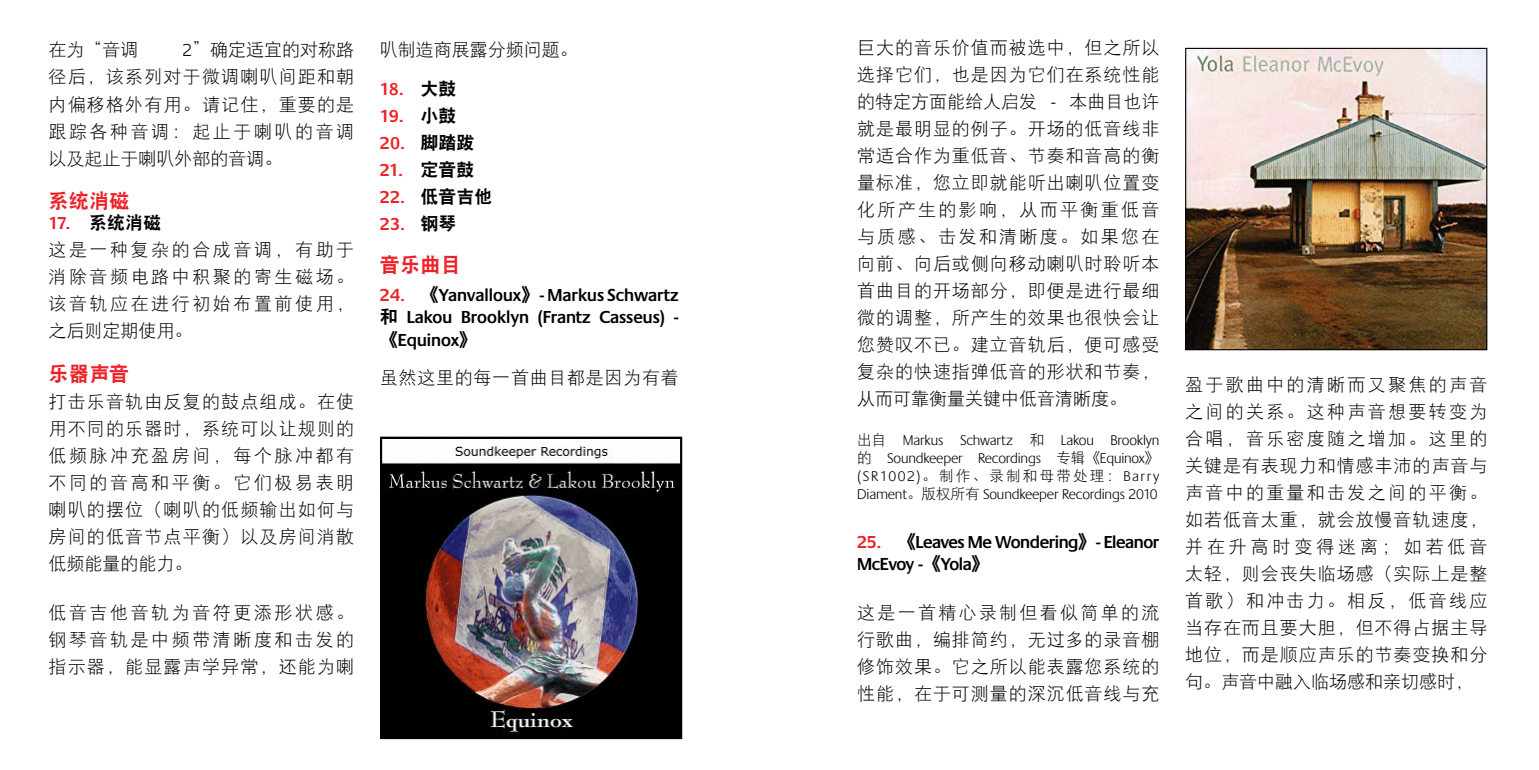
<style>
.page{position:relative;width:1539px;height:770px;background:#fff}
.page>*{position:absolute;margin:0;border:0;box-sizing:border-box;transform-origin:0 0}
.t1{font:20.25px "DFP Hei W9";color:#ed2127}
.t2{font:18px/27px "DFP Hei W3";letter-spacing:.055em;color:#000;text-align:justify}
.t3{font:600 18px/22.5px "Praxis";letter-spacing:-.01em;color:#000;text-align:justify}
.t4{font:600 18px "Praxis";letter-spacing:-.05em;color:#ed2127}
.t5{font:18px "DFP Hei W9";color:#000}
.t6{font:18px "DFP Hei W3";color:#000}
.t7{font:300 14.62px/18px "Praxis";letter-spacing:-.01em;color:#000;text-align:justify}
.s1{font-family:"Praxis";font-weight:300}
.s2{font-family:"Praxis";font-weight:600;color:#ed2127}
.s3{font-family:"DFP Hei W9";font-weight:400;color:#000}
.s4{color:#ed2127}
.s5{font-family:"DFP Hei W9";font-weight:400}
.s6{font-family:"DFP Hei W3";font-weight:400}
</style>
<div class="page">
<img style="left:383px;top:443px;width:296px;height:293px">
<div style="left:380px;top:436px;width:302px;height:303px;border:2px solid #000"></div>
<img style="left:1187px;top:50px;width:298px;height:298px">
<div style="left:1185px;top:48px;width:302px;height:302px;border:1px solid #000"></div>
<p class="t2" style="left:49px;top:36px;width:307px;text-indent:134px"><span class="s1">2</span>”确定适宜的对称路径后，该系列对于微调喇叭间距和朝内偏移格外有用。请记住，重要的是跟踪各种音调：起止于喇叭的音调以及起止于喇叭外部的音调。</p>
<p class="t1" style="left:49px;top:189px;width:82px">系统消磁</p>
<p class="t5" style="left:49px;top:213px;width:114px"><span class="s2">17.</span> 系统消磁</p>
<p class="t2" style="left:49px;top:236px;width:307px">这是一种复杂的合成音调，有助于消除音频电路中积聚的寄生磁场。该音轨应在进行初始布置前使用，之后则定期使用。</p>
<p class="t1" style="left:49px;top:362px;width:82px">乐器声音</p>
<p class="t2" style="left:49px;top:387px;width:307px">打击乐音轨由反复的鼓点组成。在使</p>
<p class="t2" style="left:49px;top:36px;width:91px">在为“音调</p>
<p class="t2" style="left:49px;top:415px;width:307px">用不同的乐器时，系统可以让规则的低频脉冲充盈房间，每个脉冲都有不同的音高和平衡。它们极易表明喇叭的摆位（喇叭的低频输出如何与房间的低音节点平衡）以及房间消散低频能量的能力。</p>
<p class="t2" style="left:49px;top:598px;width:307px">低音吉他音轨为音符更添形状感。钢琴音轨是中频带清晰度和击发的指示器，能显露声学异常，还能为喇</p>
<p class="t6" style="left:380px;top:40px;width:199px">叭制造商展露分频问题。</p>
<p class="t4" style="left:380px;top:79px;width:78px">18. <span class="s3">大鼓</span></p>
<p class="t4" style="left:380px;top:106px;width:78px">19. <span class="s3">小鼓</span></p>
<p class="t4" style="left:380px;top:133px;width:96px">20. <span class="s3">脚踏跋</span></p>
<p class="t4" style="left:380px;top:160px;width:96px">21. <span class="s3">定音鼓</span></p>
<p class="t5" style="left:380px;top:186px;width:114px"><span class="s2">22.</span> 低音吉他</p>
<p class="t4" style="left:380px;top:214px;width:78px">23. <span class="s3">钢琴</span></p>
<p class="t1" style="left:380px;top:253px;width:82px">音乐曲目</p>
<p class="t3" style="left:380px;top:284px;width:300px"><span class="s4">24.</span> <span class="s5">《</span>Yanvalloux<span class="s5">》</span>- Markus Schwartz<span class="s5">和</span> Lakou Brooklyn (Frantz Casseus) -<span class="s5">《</span>Equinox<span class="s5">》</span></p>
<p class="t2" style="left:380px;top:364px;width:300px">虽然这里的每一首曲目都是因为有着</p>
<p class="t2" style="left:857px;top:34px;width:304px">巨大的音乐价值而被选中，但之所以选择它们，也是因为它们在系统性能的特定方面能给人启发 <span class="s1">-</span> 本曲目也许就是最明显的例子。开场的低音线非常适合作为重低音、节奏和音高的衡量标准，您立即就能听出喇叭位置变化所产生的影响，从而平衡重低音与质感、击发和清晰度。如果您在向前、向后或侧向移动喇叭时聆听本首曲目的开场部分，即便是进行最细微的调整，所产生的效果也很快会让您赞叹不已。建立音轨后，便可感受复杂的快速指弹低音的形状和节奏，从而可靠衡量关键中低音清晰度。</p>
<p class="t7" style="left:857px;top:431px;width:304px"><span class="s6">出自</span> Markus Schwartz <span class="s6">和</span> Lakou Brooklyn<span class="s6">的</span> Soundkeeper Recordings <span class="s6">专辑《</span>Equinox<span class="s6">》</span>(SR1002)<span class="s6">。制作、录制和母带处理：</span>Barry Diament<span class="s6">。版权所有</span> Soundkeeper Recordings 2010</p>
<p class="t3" style="left:857px;top:530px;width:304px"><span class="s4">25.</span> <span class="s5">《</span>Leaves Me Wondering<span class="s5">》</span>- Eleanor<br>McEvoy -<span class="s5">《</span>Yola<span class="s5">》</span></p>
<p class="t2" style="left:857px;top:598px;width:304px">这是一首精心录制但看似简单的流行歌曲，编排简约，无过多的录音棚修饰效果。它之所以能表露您系统的性能，在于可测量的深沉低音线与充</p>
<p class="t2" style="left:1185px;top:370px;width:304px">盈于歌曲中的清晰而又聚焦的声音之间的关系。这种声音想要转变为合唱，音乐密度随之增加。这里的关键是有表现力和情感丰沛的声音与声音中的重量和击发之间的平衡。如若低音太重，就会放慢音轨速度，并在升高时变得迷离；如若低音太轻，则会丧失临场感（实际上是整首歌）和冲击力。相反，低音线应当存在而且要大胆，但不得占据主导地位，而是顺应声乐的节奏变换和分句。声音中融入临场感和亲切感时，</p>
</div>
